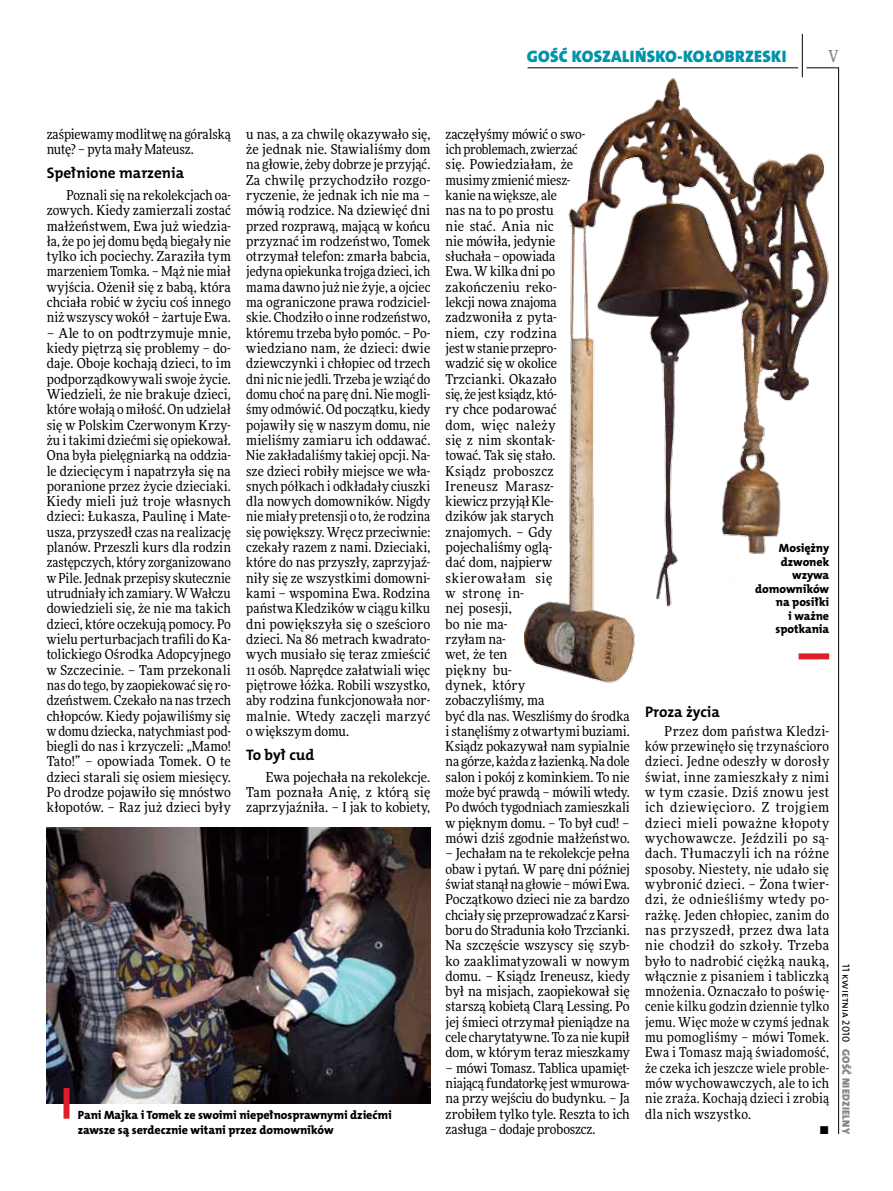
<style>
.page{position:relative;width:893px;height:1191px;background:#fff}
.page>*{position:absolute;margin:0;border:0;box-sizing:border-box;transform-origin:0 0}
.t1{font:16.65px "The Mix HP9 Blk";letter-spacing:.02em;color:#0093aa}
.t2{font:500 16.5px "Freeday Narrow";color:#858486;scale:.9 1}
.t3{font:15.3px "The Mix HP7 Bld";color:#000}
.t4{font:13.65px/15.3px "Freeday Narrow News";letter-spacing:.01em;color:#000;text-align:justify}
.t5{font:13.65px "Freeday Narrow News";letter-spacing:.03em;color:#000}
.t6{font:13.65px "Freeday Narrow News";letter-spacing:.035em;color:#000}
.t7{font:13.65px/15.3px "Freeday Narrow News";letter-spacing:-.01em;color:#000}
.t8{font:13.65px "Freeday Narrow News";letter-spacing:.045em;color:#000}
.t9{font:13.65px "Freeday Narrow News";letter-spacing:.04em;color:#000}
.t10{font:12px/13.5px "The Mix HP8 Ex Bld";letter-spacing:-.005em;color:#000}
.t11{font:10.5px "The Mix HP9 Blk";letter-spacing:.025em;color:#858486}
.t12{font:10.5px "The Mix HP5 Plain";color:#000}
</style>
<div class="page">
<hr style="left:838px;top:68px;width:1px;height:1066px;background:#000">
<hr style="left:802px;top:34px;width:1px;height:43px;background:#000">
<hr style="left:806px;top:68px;width:33px;height:1px;background:#000">
<hr style="left:528px;top:68px;width:270px;height:1px;background:#000">
<img style="left:525px;top:77px;width:305px;height:606px">
<img style="left:47px;top:827px;width:383px;height:276px">
<div style="left:64px;top:1088px;width:6px;height:30px;background:#df1e2a"></div>
<div style="left:799px;top:653px;width:30px;height:6px;background:#df1e2a"></div>
<p class="t1" style="left:527px;top:46px;width:261px">GOŚĆ KOSZALIŃSKO-KOŁOBRZESKI</p>
<p class="t2" style="left:828px;top:46px;width:13px">V</p>
<p class="t7" style="left:47px;top:126px;width:186px">zaśpiewamy modlitwę na góralską nutę? – pyta mały Mateusz.</p>
<p class="t3" style="left:47px;top:163px;width:139px">Spełnione marzenia</p>
<p class="t4" style="left:47px;top:187px;width:186px;text-indent:20px">Poznali się na rekolekcjach oa&shy;zowych. Kiedy zamierzali zostać małżeństwem, Ewa już wiedzia&shy;ła, że po jej domu będą biegały nie tylko ich pociechy. Zaraziła tym marzeniem Tomka. – Mąż nie miał wyjścia. Ożenił się z babą, która chciała robić w życiu coś innego niż wszyscy wokół – żartuje Ewa.</p>
<p class="t4" style="left:47px;top:325px;width:186px">– Ale to on podtrzymuje mnie, kiedy piętrzą się problemy – do&shy;daje. Oboje kochają dzieci, to im podporządkowywali swoje życie.<br>Wiedzieli, że nie brakuje dzieci, które wołają o miłość. On udzielał się w Polskim Czerwonym Krzy&shy;żu i takimi dziećmi się opiekował.<br>Ona była pielęgniarką na oddzia&shy;le dziecięcym i napatrzyła się na poranione przez życie dzieciaki.<br>Kiedy mieli już troje własnych dzieci: Łukasza, Paulinę i Mate&shy;usza, przyszedł czas na realizację planów. Przeszli kurs dla rodzin zastępczych, który zorganizowano w Pile. Jednak przepisy skutecznie utrudniały ich zamiary. W Wałczu dowiedzieli się, że nie ma takich dzieci, które oczekują pomocy. Po wielu perturbacjach trafili do Ka&shy;tolickiego Ośrodka Adopcyjnego w Szczecinie. – Tam przekonali nas do tego, by zaopiekować się ro&shy;dzeństwem. Czekało na nas trzech chłopców. Kiedy pojawiliśmy się w domu dziecka, natychmiast pod&shy;biegli do nas i krzyczeli: „Mamo!<br>Tato!” – opowiada Tomek. O te dzieci starali się osiem miesięcy.<br>Po drodze pojawiło się mnóstwo kłopotów. – Raz już dzieci były</p>
<p class="t4" style="left:246px;top:126px;width:186px">u nas, a za chwilę okazywało się, że jednak nie. Stawialiśmy dom na głowie, żeby dobrze je przyjąć.<br>Za chwilę przychodziło rozgo&shy;ryczenie, że jednak ich nie ma – mówią rodzice. Na dziewięć dni przed rozprawą, mającą w końcu przyznać im rodzeństwo, Tomek otrzymał telefon: zmarła babcia, jedyna opiekunka trojga dzieci, ich mama dawno już nie żyje, a ojciec ma ograniczone prawa rodziciel&shy;skie. Chodziło o inne rodzeństwo, któremu trzeba było pomóc. – Po&shy;wiedziano nam, że dzieci: dwie dziewczynki i chłopiec od trzech dni nic nie jedli. Trzeba je wziąć do domu choć na parę dni. Nie mogli&shy;śmy odmówić. Od początku, kiedy pojawiły się w naszym domu, nie mieliśmy zamiaru ich oddawać.<br>Nie zakładaliśmy takiej opcji. Na&shy;sze dzieci robiły miejsce we wła&shy;snych półkach i odkładały ciuszki dla nowych domowników. Nigdy nie miały pretensji o to, że rodzina się powiększy. Wręcz przeciwnie: czekały razem z nami. Dzieciaki, które do nas przyszły, zaprzyjaź&shy;niły się ze wszystkimi domowni&shy;kami – wspomina Ewa. Rodzina państwa Kledzików w ciągu kilku dni powiększyła się o sześcioro dzieci. Na 86 metrach kwadrato&shy;wych musiało się teraz zmieścić 11 osób. Naprędce załatwiali więc piętrowe łóżka. Robili wszystko, aby rodzina funkcjonowała nor&shy;malnie. Wtedy zaczęli marzyć o większym domu.</p>
<p class="t3" style="left:246px;top:745px;width:70px">To był cud</p>
<p class="t4" style="left:246px;top:769px;width:186px;text-indent:20px">Ewa pojechała na rekolekcje.<br>Tam poznała Anię, z którą się zaprzyjaźniła. – I jak to kobiety,</p>
<p class="t10" style="left:78px;top:1107px;width:316px;line-height:15.3px">Pani Majka i Tomek ze swoimi niepełnosprawnymi dziećmi zawsze są serdecznie witani przez domowników</p>
<p class="t4" style="left:446px;top:126px;width:186px;text-align:left">zaczęłyśmy mówić o swo-<br>ich problemach, zwierzać<br>się. Powiedziałam, że<br>musimy zmienić miesz-<br>kanie na większe, ale<br>nas na to po prostu<br>nie stać. Ania nic<br>nie mówiła, jedynie<br>słuchała – opowiada<br>Ewa. W kilka dni po zakończeniu reko-<br>lekcji nowa znajoma<br>zadzwoniła z pyta-<br>niem, czy rodzina<br>jest w stanie przepro-<br>wadzić się w okolice<br>Trzcianki. Okazało<br>się, że jest ksiądz, któ-<br>ry chce podarować<br>dom, więc należy<br>się z nim skontak-<br>tować. Tak się stało.<br>Ksiądz proboszcz<br>Ireneusz Marasz-<br>kiewicz przyjął Kle-<br>dzików jak starych<br>znajomych. – Gdy pojechaliśmy oglą-<br>dać dom, najpierw skierowałam się<br>w stronę in-<br>nej posesji,<br>bo nie ma-<br>rzyłam na-<br>wet, że ten<br>piękny bu-<br>dynek, który<br>zobaczyliśmy, ma<br>być dla nas. Weszliśmy do środka i stanęliśmy z otwartymi buziami.<br>Ksiądz pokazywał nam sypialnie na górze, każda z łazienką. Na dole salon i pokój z kominkiem. To nie może być prawdą – mówili wtedy.<br>Po dwóch tygodniach zamieszkali w pięknym domu. – To był cud! – mówi dziś zgodnie małżeństwo.</p>
<p class="t4" style="left:446px;top:845px;width:186px">– Jechałam na te rekolekcje pełna obaw i pytań. W parę dni później świat stanął na głowie – mówi Ewa.<br>Początkowo dzieci nie za bardzo chciały się przeprowadzać z Karsi&shy;boru do Stradunia koło Trzcianki.<br>Na szczęście wszyscy się szyb&shy;ko zaaklimatyzowali w nowym domu. – Ksiądz Ireneusz, kiedy był na misjach, zaopiekował się starszą kobietą Clarą Lessing. Po jej śmieci otrzymał pieniądze na cele charytatywne. To za nie kupił dom, w którym teraz mieszkamy</p>
<p class="t4" style="left:446px;top:1060px;width:186px">– mówi Tomasz. Tablica upamięt&shy;niającą fundatorkę jest wmurowa&shy;na przy wejściu do budynku. – Ja zrobiłem tylko tyle. Reszta to ich zasługa – dodaje proboszcz.</p>
<p class="t10" style="left:755px;top:541px;width:76px;text-align:right">Mosiężny dzwonek wzywa domowników na posiłki<br>i ważne spotkania</p>
<p class="t3" style="left:645px;top:701px;width:76px">Proza życia</p>
<p class="t5" style="left:665px;top:722px;width:166px">Przez dom państwa Kledzi-</p>
<p class="t4" style="left:645px;top:738px;width:186px">ków przewinęło się trzynaścioro</p>
<p class="t4" style="left:645px;top:754px;width:186px">dzieci. Jedne odeszły w dorosły</p>
<p class="t5" style="left:645px;top:768px;width:186px">świat, inne zamieszkały z nimi</p>
<p class="t5" style="left:645px;top:784px;width:186px">w tym czasie. Dziś znowu jest</p>
<p class="t8" style="left:645px;top:799px;width:186px">ich dziewięcioro. Z trojgiem</p>
<p class="t9" style="left:645px;top:814px;width:186px">dzieci mieli poważne kłopoty</p>
<p class="t6" style="left:645px;top:829px;width:186px">wychowawcze. Jeździli po są-</p>
<p class="t6" style="left:645px;top:845px;width:186px">dach. Tłumaczyli ich na różne</p>
<p class="t4" style="left:645px;top:861px;width:186px">sposoby. Niestety, nie udało się</p>
<p class="t5" style="left:645px;top:875px;width:186px">wybronić dzieci. – Żona twier-</p>
<p class="t6" style="left:645px;top:891px;width:186px">dzi, że odnieśliśmy wtedy po-</p>
<p class="t4" style="left:645px;top:907px;width:186px">rażkę. Jeden chłopiec, zanim do</p>
<p class="t5" style="left:645px;top:921px;width:186px">nas przyszedł, przez dwa lata</p>
<p class="t6" style="left:645px;top:937px;width:186px">nie chodził do szkoły. Trzeba</p>
<p class="t4" style="left:645px;top:953px;width:186px">było to nadrobić ciężką nauką,</p>
<p class="t4" style="left:645px;top:968px;width:186px">włącznie z pisaniem i tabliczką</p>
<p class="t4" style="left:645px;top:983px;width:186px">mnożenia. Oznaczało to poświę-</p>
<p class="t4" style="left:645px;top:998px;width:186px">cenie kilku godzin dziennie tylko</p>
<p class="t4" style="left:645px;top:1014px;width:186px">jemu. Więc może w czymś jednak</p>
<p class="t4" style="left:645px;top:1029px;width:186px">mu pomogliśmy – mówi Tomek.</p>
<p class="t4" style="left:645px;top:1044px;width:186px">Ewa i Tomasz mają świadomość,</p>
<p class="t4" style="left:645px;top:1060px;width:186px">że czeka ich jeszcze wiele proble-</p>
<p class="t4" style="left:645px;top:1075px;width:186px">mów wychowawczych, ale to ich</p>
<p class="t4" style="left:645px;top:1090px;width:186px">nie zraża. Kochają dzieci i zrobią</p>
<p class="t5" style="left:645px;top:1105px;width:108px">dla nich wszystko.</p>
<p class="t4" style="left:819px;top:1121px;width:11px">•</p>
<p class="t12" style="left:853px;top:964px;width:80px;rotate:90deg">11 kwietnia 2010</p>
<p class="t11" style="left:853px;top:1049px;width:86px;rotate:90deg">GOŚĆ NIEDZIELNY</p>
</div>
